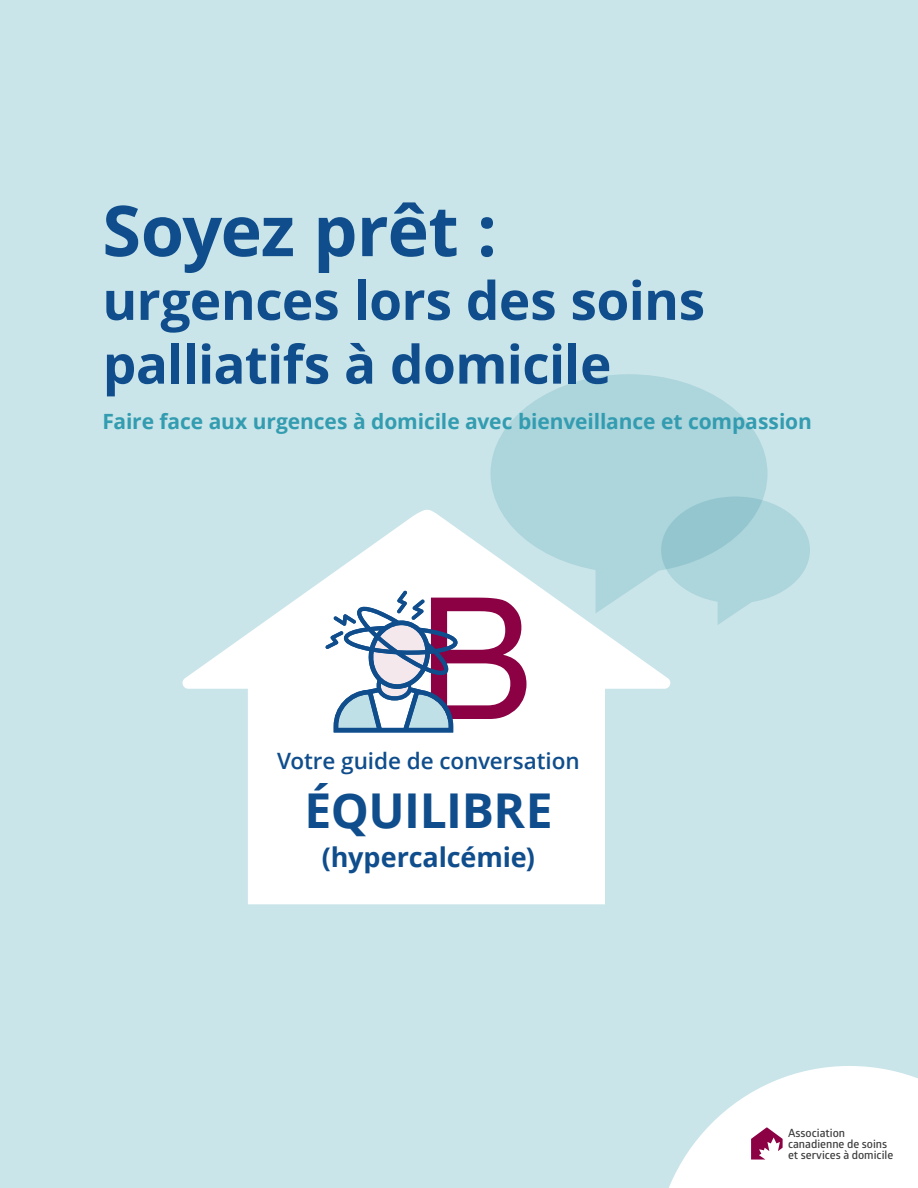
<style>
.page{position:relative;width:918px;height:1188px;background:#c9e5e9}
.page>*{position:absolute;margin:0;border:0;box-sizing:border-box;transform-origin:0 0}
.t1{font:700 70.05px "Open Sans";letter-spacing:-.015em;color:#0f4d8c}
.t2{font:700 53.1px/63.8px "Open Sans";letter-spacing:-.01em;color:#0f4d8c}
.t3{font:700 48px "Open Sans";letter-spacing:-.01em;color:#0f4d8c}
.t4{font:700 27px "Open Sans";letter-spacing:-.005em;color:#0f4d8c}
.t5{font:600 22.5px "Open Sans";letter-spacing:-.005em;color:#0f4d8c}
.t6{font:700 21px "Open Sans";letter-spacing:-.005em;color:#339cb0}
.t7{font:600 11.4px/11.1px "Glober";color:#3d3c3e}
</style>
<div class="page">
<svg style="left:669px;top:1066px;width:249px;height:122px"></svg>
<div style="left:491px;top:374px;width:277px;height:199px;background:#acd5dc;border-radius:50%"></div>
<svg style="left:661px;top:497px;width:149px;height:106px;background:#a3cfd7"></svg>
<svg style="left:718px;top:592px;width:49px;height:33px"></svg>
<svg style="left:182px;top:508px;width:491px;height:396px;fill:#fff"></svg>
<svg style="left:325px;top:591px;width:202px;height:142px;background:#beb0c7"></svg>
<h1 class="t1" style="left:102px;top:181px;width:396px">Soyez prêt :</h1>
<h2 class="t2" style="left:102px;top:267px;width:604px">urgences lors des soins palliatifs à domicile</h2>
<p class="t6" style="left:103px;top:407px;width:711px">Faire face aux urgences à domicile avec bienveillance et compassion</p>
<p class="t5" style="left:277px;top:746px;width:304px">Votre guide de conversation</p>
<h3 class="t3" style="left:304px;top:776px;width:250px">ÉQUILIBRE</h3>
<p class="t4" style="left:322px;top:838px;width:215px">(hypercalcémie)</p>
<p class="t7" style="left:788px;top:1127px;width:107px">Association canadienne de soins et services à domicile</p>
</div>
